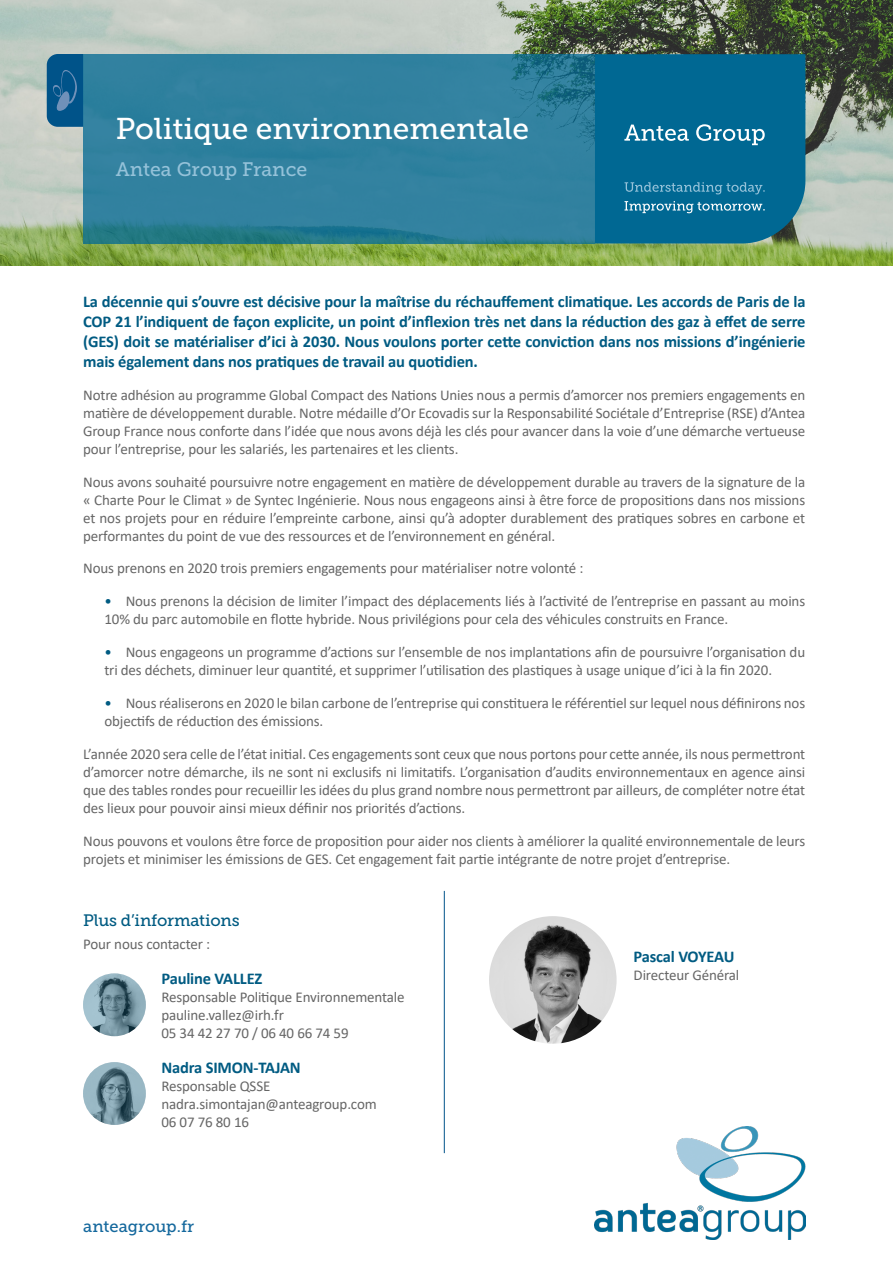
<style>
.page{position:relative;width:893px;height:1263px;background:#fff}
.page>*{position:absolute;margin:0;border:0;box-sizing:border-box;transform-origin:0 0}
.Heading{font:30px "Museo Slab 500";color:#fff}
.Subheading{font:19.5px "Museo Slab 500";color:#95c2d9}
.t1{font:700 16.5px/19.8px "Calibri";letter-spacing:-.01em;color:#005b82;text-align:justify}
.t2{font:16.5px "Museo Slab 500";letter-spacing:-.01em;color:#005b82}
.t3{font:16.5px "Museo Slab 500";color:#14689d}
.t4{font:15px/18px "Calibri";letter-spacing:-.01em;color:#666}
.s1{color:#005b82}
</style>
<div class="page">
<img style="left:0;top:0;width:893px;height:266px">
<svg style="left:47px;top:54px;width:36px;height:73px;background:#0f5b8f"></svg>
<svg style="left:83px;top:54px;width:512px;height:189px;background:#2e7f9c"></svg>
<svg style="left:595px;top:54px;width:210px;height:189px;background:#0b6d96"></svg>
<img style="left:595px;top:1127px;width:210px;height:113px">
<hr style="left:444px;top:891px;width:1px;height:262px;background:#005389">
<img style="left:489px;top:916px;width:128px;height:128px;border-radius:64px">
<svg style="left:83px;top:973px;width:63px;height:63px;background:#7896a3"></svg>
<svg style="left:83px;top:1062px;width:63px;height:63px;background:#7795a2"></svg>
<p class="Heading" style="left:116px;top:112px;width:415px">Politique environnementale</p>
<p class="Subheading" style="left:116px;top:159px;width:193px">Antea Group France</p>
<p class="t1" style="left:83px;top:292px;width:724px">La décennie qui s’ouvre est décisive pour la maîtrise du réchauffement climatique. Les accords de Paris de la COP 21 l’indiquent de façon explicite, un point d’inflexion très net dans la réduction des gaz à effet de serre (GES) doit se matérialiser d’ici à 2030. Nous voulons porter cette conviction dans nos missions d’ingénierie mais également dans nos pratiques de travail au quotidien.</p>
<p class="t4" style="left:83px;top:385px;width:724px;text-align:justify">Notre adhésion au programme Global Compact des Nations Unies nous a permis d’amorcer nos premiers engagements en matière de développement durable. Notre médaille d’Or Ecovadis sur la Responsabilité Sociétale d’Entreprise (RSE) d’Antea Group France nous conforte dans l’idée que nous avons déjà les clés pour avancer dans la voie d’une démarche vertueuse pour l’entreprise, pour les salariés, les partenaires et les clients.</p>
<p class="t4" style="left:83px;top:472px;width:724px;text-align:justify">Nous avons souhaité poursuivre notre engagement en matière de développement durable au travers de la signature de la « Charte Pour le Climat » de Syntec Ingénierie. Nous nous engageons ainsi à être force de propositions dans nos missions et nos projets pour en réduire l’empreinte carbone, ainsi qu’à adopter durablement des pratiques sobres en carbone et performantes du point de vue des ressources et de l’environnement en général.</p>
<p class="t4" style="left:83px;top:559px;width:502px">Nous prenons en 2020 trois premiers engagements pour matérialiser notre volonté :</p>
<p class="t4" style="left:104px;top:592px;width:702px"><span class="s1">•</span> Nous prenons la décision de limiter l’impact des déplacements liés à l’activité de l’entreprise en passant au moins<br>10% du parc automobile en flotte hybride. Nous privilégions pour cela des véhicules construits en France.</p>
<p class="t4" style="left:104px;top:643px;width:702px"><span class="s1">•</span> Nous engageons un programme d’actions sur l’ensemble de nos implantations afin de poursuivre l’organisation du tri des déchets, diminuer leur quantité, et supprimer l’utilisation des plastiques à usage unique d’ici à la fin 2020.</p>
<p class="t4" style="left:104px;top:694px;width:702px"><span class="s1">•</span> Nous réaliserons en 2020 le bilan carbone de l’entreprise qui constituera le référentiel sur lequel nous définirons nos objectifs de réduction des émissions.</p>
<p class="t4" style="left:83px;top:745px;width:724px;text-align:justify">L’année 2020 sera celle de l’état initial. Ces engagements sont ceux que nous portons pour cette année, ils nous permettront d’amorcer notre démarche, ils ne sont ni exclusifs ni limitatifs. L’organisation d’audits environnementaux en agence ainsi que des tables rondes pour recueillir les idées du plus grand nombre nous permettront par ailleurs, de compléter notre état des lieux pour pouvoir ainsi mieux définir nos priorités d’actions.</p>
<p class="t4" style="left:83px;top:831px;width:723px">Nous pouvons et voulons être force de proposition pour aider nos clients à améliorer la qualité environnementale de leurs projets et minimiser les émissions de GES. Cet engagement fait partie intégrante de notre projet d’entreprise.</p>
<p class="t2" style="left:83px;top:911px;width:158px">Plus d’informations</p>
<p class="t4" style="left:83px;top:934px;width:128px">Pour nous contacter :</p>
<p class="t1" style="left:161px;top:968px;width:103px">Pauline VALLEZ</p>
<p class="t4" style="left:161px;top:987px;width:245px">Responsable Politique Environnementale</p>
<p class="t4" style="left:161px;top:1005px;width:124px">pauline.vallez@irh.fr</p>
<p class="t4" style="left:161px;top:1023px;width:189px">05 34 42 27 70 / 06 40 66 74 59</p>
<p class="t1" style="left:161px;top:1057px;width:141px">Nadra SIMON-TAJAN</p>
<p class="t4" style="left:161px;top:1076px;width:111px">Responsable QSSE</p>
<p class="t4" style="left:161px;top:1094px;width:217px">nadra.simontajan@anteagroup.com</p>
<p class="t4" style="left:161px;top:1112px;width:89px">06 07 76 80 16</p>
<p class="t3" style="left:83px;top:1217px;width:113px">anteagroup.fr</p>
<p class="t1" style="left:634px;top:946px;width:102px">Pascal VOYEAU</p>
<p class="t4" style="left:634px;top:965px;width:107px">Directeur Général</p>
</div>
